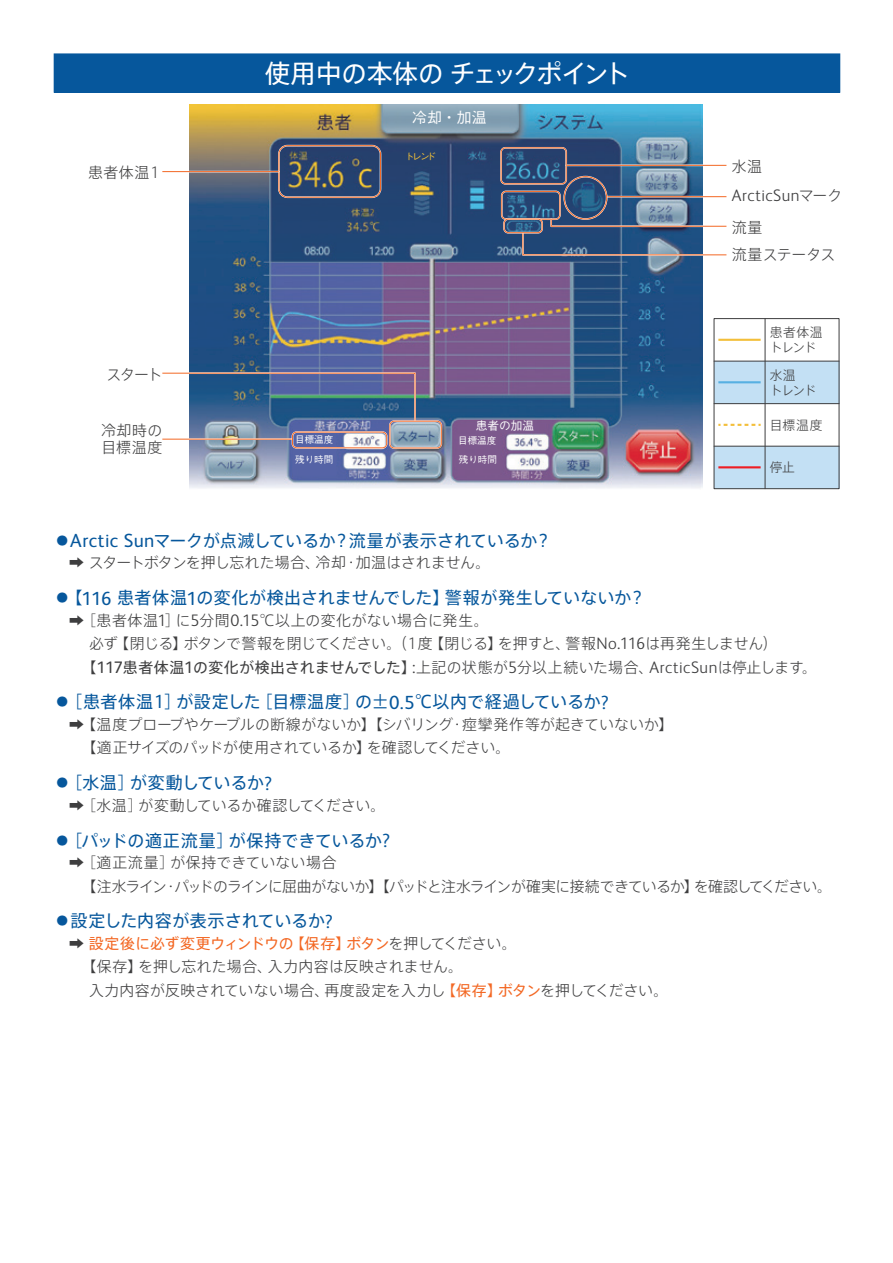
<style>
.page{position:relative;width:893px;height:1263px;background:#fff}
.page>*{position:absolute;margin:0;border:0;box-sizing:border-box;transform-origin:0 0}
.t1{font:25.5px "Axis Basic Pro N R";letter-spacing:-.015em;color:#fff}
.t2{font:16.95px "Axis Basic Pro N R";letter-spacing:.005em;color:#06579c}
.t3{font:300 16.65px "FS Albert Pro";letter-spacing:.03em;color:#3e3e3f}
.t4{font:14.85px/23.4px "Axis Basic Pro N L";letter-spacing:-.01em;color:#3e3e3f}
.t5{font:14.85px/23.4px "Axis Basic Pro N L";letter-spacing:-.04em;color:#3e3e3f}
.t6{font:14.85px/27.6px "Axis Basic Pro N L";letter-spacing:.015em;color:#3e3e3f}
.t7{font:14.85px "Axis Basic Pro N L";letter-spacing:.035em;color:#3e3e3f}
.t8{font:14.85px "Axis Basic Pro N R";letter-spacing:-.03em;color:#f36824}
.t9{font:14.85px/17px "Axis Basic Pro N L";letter-spacing:.045em;color:#3e3e3f}
.t10{font:500 14.85px "Gothic BBB Pr 6 N";color:#fff}
.t11{font:12.75px/14.9px "Axis Basic Pro N L";letter-spacing:-.005em;color:#3e3e3f}
.t12{font:500 11.7px "Gothic BBB Pr 6 N";color:#fff}
.t13{font:500 9.6px "Gothic BBB Pr 6 N";color:#fff}
.t14{font:500 9.6px "Gothic BBB Pr 6 N";color:#f5c236}
.s1{font-family:"Axis Basic Pro N L";font-weight:400;font-size:14.85px}
.s2{font-family:"FS Albert";font-size:19.05px}
.s3{font-family:"Axis Basic Pro N R"}
.s4{font-family:"FS Albert Pro";font-weight:300;font-size:16.65px}
.s5{font-family:"FS Albert";font-size:16.65px}
.s6{color:#3e3e3f}
.s7{font-family:"Axis Basic Pro N L";color:#3e3e3f}
.s8{font-family:"Axis Basic Pro N R";color:#f36824}
</style>
<div class="page">
<div style="left:714px;top:361px;width:125px;height:43px;background:#c3e0f4"></div>
<div style="left:714px;top:446px;width:125px;height:43px;background:#c3e0f4"></div>
<div style="left:714px;top:318px;width:125px;height:171px;border:1px solid #3e3e3f"></div>
<hr style="left:765px;top:319px;width:1px;height:170px;background:#3e3e3f">
<hr style="left:714px;top:446px;width:125px;height:1px;background:#3e3e3f">
<hr style="left:714px;top:403px;width:125px;height:1px;background:#3e3e3f">
<hr style="left:714px;top:361px;width:125px;height:1px;background:#3e3e3f">
<img style="left:189px;top:104px;width:513px;height:384px">
<div style="left:54px;top:54px;width:786px;height:38px;background:#06579c"></div>
<div style="left:54px;top:54px;width:786px;height:39px;border:1px solid #06579c"></div>
<hr style="left:718px;top:466px;width:43px;height:2px;background:#ee1d23">
<svg style="left:718px;top:424px;width:43px;height:2px"></svg>
<hr style="left:718px;top:381px;width:43px;height:2px;background:#57b0e2">
<hr style="left:718px;top:339px;width:43px;height:2px;background:#f3bf3b">
<hr style="left:566px;top:164px;width:160px;height:2px;background:#fff">
<hr style="left:566px;top:165px;width:160px;height:1px;background:#f36824">
<svg style="left:521px;top:217px;width:206px;height:40px"></svg>
<hr style="left:607px;top:196px;width:119px;height:2px;background:#fff">
<hr style="left:607px;top:196px;width:119px;height:1px;background:#f36824">
<svg style="left:162px;top:371px;width:255px;height:51px"></svg>
<hr style="left:162px;top:438px;width:130px;height:2px;background:#fff">
<hr style="left:162px;top:439px;width:130px;height:1px;background:#f36824">
<div style="left:278px;top:145px;width:103px;height:53px;border:2px solid #fff;border-radius:9px"></div>
<div style="left:279px;top:145px;width:102px;height:53px;border:1px solid #f36824;border-radius:9px"></div>
<div style="left:500px;top:147px;width:67px;height:38px;border:2px solid #fff;border-radius:4px"></div>
<div style="left:501px;top:147px;width:65px;height:37px;border:1px solid #f36824;border-radius:4px"></div>
<div style="left:501px;top:191px;width:60px;height:29px;border:2px solid #fff;border-radius:4px"></div>
<div style="left:501px;top:191px;width:59px;height:28px;border:1px solid #f36824;border-radius:4px"></div>
<div style="left:503px;top:218px;width:40px;height:16px;border:2px solid #fff;border-radius:4px"></div>
<div style="left:504px;top:219px;width:38px;height:14px;border:1px solid #f36824;border-radius:4px"></div>
<div style="left:563px;top:176px;width:44px;height:44px;border:2px solid #fff;border-radius:50%"></div>
<div style="left:564px;top:176px;width:43px;height:43px;border:1px solid #f36824;border-radius:50%"></div>
<div style="left:292px;top:431px;width:95px;height:18px;border:2px solid #fff;border-radius:4px"></div>
<div style="left:292px;top:432px;width:95px;height:16px;border:1px solid #f36824;border-radius:4px"></div>
<div style="left:389px;top:420px;width:53px;height:29px;border:2px solid #fff;border-radius:4px"></div>
<div style="left:390px;top:421px;width:52px;height:27px;border:1px solid #f36824;border-radius:4px"></div>
<hr style="left:162px;top:171px;width:117px;height:1px;background:#f36824">
<h1 class="t1" style="left:265px;top:55px;width:367px">使用中の本体のチェックポイント</h1>
<p class="t4" style="left:88px;top:160px;width:76px">患者体温１</p>
<p class="t4" style="left:106px;top:361px;width:58px">スタート</p>
<p class="t9" style="left:101px;top:421px;width:63px">冷却時の目標温度</p>
<p class="t10" style="left:412px;top:106px;width:76px">冷却・加温</p>
<p class="t14" style="left:405px;top:148px;width:33px">トレンド</p>
<p class="t13" style="left:295px;top:432px;width:40px">目標温度</p>
<p class="t12" style="left:476px;top:416px;width:60px">患者の加温</p>
<p class="t13" style="left:458px;top:433px;width:40px">目標温度</p>
<p class="t13" style="left:295px;top:452px;width:40px">残り時間</p>
<p class="t13" style="left:459px;top:452px;width:40px">残り時間</p>
<p class="t4" style="left:732px;top:153px;width:32px">水温</p>
<p class="t3" style="left:732px;top:184px;width:112px">ArcticSun<span class="s1">マーク</span></p>
<p class="t6" style="left:732px;top:212px;width:105px">流量<br>流量ステータス</p>
<p class="t11" style="left:770px;top:324px;width:54px">患者体温トレンド</p>
<p class="t11" style="left:770px;top:367px;width:48px">水温<br>トレンド</p>
<p class="t11" style="left:770px;top:417px;width:54px">目標温度</p>
<p class="t11" style="left:770px;top:459px;width:27px">停止</p>
<p class="t2" style="left:54px;top:528px;width:499px">●<span class="s2">Arctic Sun</span>マークが点滅しているか？流量が表示されているか？</p>
<p class="t4" style="left:69px;top:550px;width:422px"><span class="s3">➡</span> スタートボタンを押し忘れた場合、冷却・加温はされません。</p>
<p class="t2" style="left:54px;top:585px;width:593px">●【<span class="s2">116</span> 患者体温<span class="s2">1</span>の変化が検出されませんでした】警報が発生していないか？</p>
<p class="t7" style="left:69px;top:609px;width:421px"><span class="s3">➡</span>［患者体温<span class="s4">1</span>］に<span class="s4">5</span>分間<span class="s4">0.15</span>℃以上の変化がない場合に発生。</p>
<p class="t4" style="left:89px;top:631px;width:690px">必ず【閉じる】ボタンで警報を閉じてください。（１度【閉じる】を押すと、警報<span class="s4">No.116</span>は再発生しません）</p>
<p class="t6" style="left:82px;top:652px;width:737px"><span class="s3">【</span><span class="s5">117</span><span class="s3">患者体温</span><span class="s5">1</span><span class="s3">の変化が検出されませんでした】</span><span class="s4">:</span>上記の状態が<span class="s4">5</span>分以上続いた場合、<span class="s4">ArcticSun</span>は停止します。</p>
<p class="t2" style="left:54px;top:689px;width:556px">●［患者体温１］が設定した［目標温度］の±<span class="s2">0.5</span>℃以内で経過しているか<span class="s2">?</span></p>
<p class="t4" style="left:82px;top:712px;width:593px;text-indent:-12px"><span class="s3">➡</span>【温度プローブやケーブルの断線がないか】【シバリング・痙攣発作等が起きていないか】【適正サイズのパッドが使用されているか】を確認してください。</p>
<p class="t2" style="left:54px;top:770px;width:220px">●［水温］が変動しているか<span class="s2">?</span></p>
<p class="t4" style="left:69px;top:793px;width:318px"><span class="s3">➡</span>［水温］が変動しているか確認してください。</p>
<p class="t2" style="left:54px;top:828px;width:338px">●［パッドの適正流量］が保持できているか<span class="s2">?</span></p>
<p class="t5" style="left:82px;top:850px;width:752px;text-indent:-12px"><span class="s3">➡</span>［適正流量］が保持できていない場合<br>【注水ライン・パッドのラインに屈曲がないか】【パッドと注水ラインが確実に接続できているか】を確認してください。</p>
<p class="t2" style="left:54px;top:908px;width:280px">●設定した内容が表示されているか<span class="s2">?</span></p>
<p class="t8" style="left:69px;top:932px;width:449px"><span class="s6">➡</span> 設定後に必ず変更ウィンドウの【保存】ボタン<span class="s7">を押してください。</span></p>
<p class="t4" style="left:89px;top:954px;width:581px;text-indent:-7px">【保存】を押し忘れた場合、入力内容は反映されません。<br>入力内容が反映されていない場合、再度設定を入力し<span class="s8">【保存】ボタン</span>を押してください。</p>
</div>
